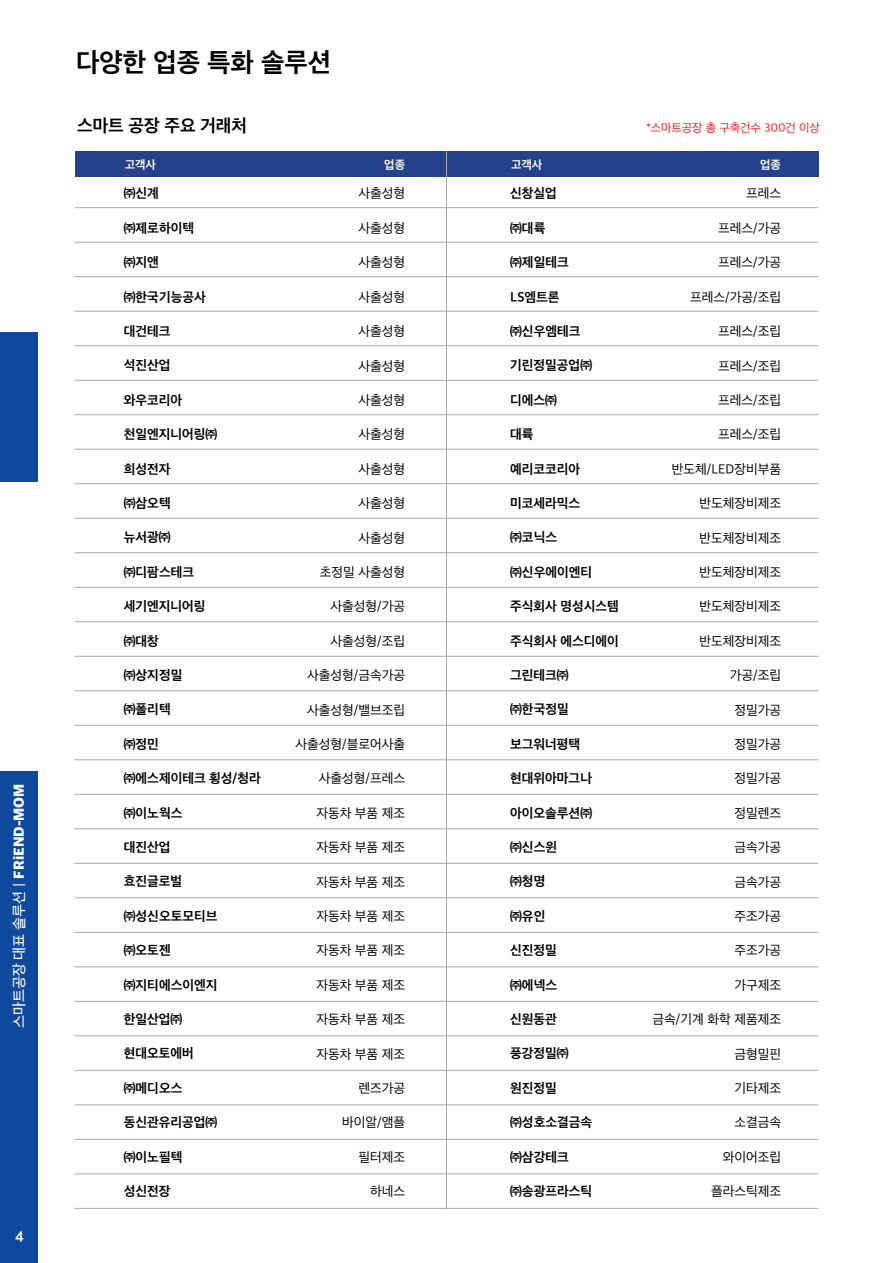
<style>
.page{position:relative;width:893px;height:1263px;background:#fff}
.page>*{position:absolute;margin:0;border:0;box-sizing:border-box;transform-origin:0 0}
.t1{font:700 27px "Apple SD Gothic Neo";color:#030303}
.t2{font:700 18px "Apple SD Gothic Neo";color:#030303}
.t3{font:500 15px "Apple SD Gothic Neo";color:#fff}
.t4{font:700 15px "Apple SD Gothic Neo";color:#fff}
.t5{font:13.5px "Apple SD Gothic Neo";color:#030303}
.t6{font:700 13.5px "Apple SD Gothic Neo";color:#030303}
.t7{font:12px "Apple SD Gothic Neo";color:#ee1d23}
.t8{font:700 12px "Apple SD Gothic Neo";color:#fff}
.s1{font-weight:800}
</style>
<div class="page">
<div style="left:75px;top:151px;width:743px;height:26px;background:#254189"></div>
<div style="left:0;top:771px;width:37px;height:492px;background:#0f499d"></div>
<div style="left:0;top:332px;width:38px;height:150px;background:#0f499d"></div>
<hr style="left:75px;top:207px;width:743px;height:1px;background:#a8a9ad">
<hr style="left:75px;top:242px;width:743px;height:1px;background:#a8a9ad">
<hr style="left:75px;top:276px;width:743px;height:1px;background:#a8a9ad">
<hr style="left:75px;top:311px;width:743px;height:1px;background:#a8a9ad">
<hr style="left:75px;top:345px;width:743px;height:1px;background:#a8a9ad">
<hr style="left:75px;top:380px;width:743px;height:1px;background:#a8a9ad">
<hr style="left:75px;top:414px;width:743px;height:1px;background:#a8a9ad">
<hr style="left:75px;top:449px;width:743px;height:1px;background:#a8a9ad">
<hr style="left:75px;top:483px;width:743px;height:1px;background:#a8a9ad">
<hr style="left:75px;top:518px;width:743px;height:1px;background:#a8a9ad">
<hr style="left:75px;top:552px;width:743px;height:1px;background:#a8a9ad">
<hr style="left:75px;top:587px;width:743px;height:1px;background:#a8a9ad">
<hr style="left:75px;top:621px;width:743px;height:1px;background:#a8a9ad">
<hr style="left:75px;top:656px;width:743px;height:1px;background:#a8a9ad">
<hr style="left:75px;top:690px;width:743px;height:1px;background:#a8a9ad">
<hr style="left:75px;top:725px;width:743px;height:1px;background:#a8a9ad">
<hr style="left:75px;top:759px;width:743px;height:1px;background:#a8a9ad">
<hr style="left:75px;top:794px;width:743px;height:1px;background:#a8a9ad">
<hr style="left:75px;top:828px;width:743px;height:1px;background:#a8a9ad">
<hr style="left:75px;top:863px;width:743px;height:1px;background:#a8a9ad">
<hr style="left:75px;top:897px;width:743px;height:1px;background:#a8a9ad">
<hr style="left:75px;top:932px;width:743px;height:1px;background:#a8a9ad">
<hr style="left:75px;top:966px;width:743px;height:1px;background:#a8a9ad">
<hr style="left:75px;top:1001px;width:743px;height:1px;background:#a8a9ad">
<hr style="left:75px;top:1035px;width:743px;height:1px;background:#a8a9ad">
<hr style="left:75px;top:1070px;width:743px;height:1px;background:#a8a9ad">
<hr style="left:75px;top:1104px;width:743px;height:1px;background:#a8a9ad">
<hr style="left:75px;top:1139px;width:743px;height:1px;background:#a8a9ad">
<hr style="left:75px;top:1173px;width:743px;height:1px;background:#a8a9ad">
<hr style="left:75px;top:1208px;width:743px;height:1px;background:#a8a9ad">
<hr style="left:446px;top:151px;width:1px;height:1057px;background:#a8a9ad">
<p class="t3" style="left:9px;top:1028px;width:246px;rotate:-90deg">스마트공장 대표 솔루션 | <span class="s1">FRiEND-MOM</span></p>
<p class="t4" style="left:15px;top:1225px;width:10px">4</p>
<h1 class="t1" style="left:76px;top:43px;width:256px">다양한 업종 특화 솔루션</h1>
<h2 class="t2" style="left:77px;top:113px;width:171px">스마트 공장 주요 거래처</h2>
<p class="t7" style="left:646px;top:120px;width:175px">*스마트공장 총 구축건수 300건 이상</p>
<p class="t8" style="left:125px;top:156px;width:33px">고객사</p>
<p class="t8" style="left:384px;top:156px;width:22px">업종</p>
<p class="t6" style="left:124px;top:184px;width:37px">㈜신계</p>
<p class="t6" style="left:124px;top:218px;width:72px">㈜제로하이텍</p>
<p class="t6" style="left:124px;top:253px;width:37px">㈜지앤</p>
<p class="t6" style="left:124px;top:287px;width:83px">㈜한국기능공사</p>
<p class="t6" style="left:124px;top:322px;width:48px">대건테크</p>
<p class="t6" style="left:124px;top:356px;width:48px">석진산업</p>
<p class="t6" style="left:124px;top:390px;width:60px">와우코리아</p>
<p class="t6" style="left:124px;top:425px;width:95px">천일엔지니어링㈜</p>
<p class="t6" style="left:124px;top:459px;width:48px">희성전자</p>
<p class="t6" style="left:124px;top:494px;width:48px">㈜삼오텍</p>
<p class="t6" style="left:124px;top:528px;width:48px">뉴서광㈜</p>
<p class="t6" style="left:124px;top:562px;width:72px">㈜디팜스테크</p>
<p class="t6" style="left:124px;top:597px;width:83px">세기엔지니어링</p>
<p class="t6" style="left:124px;top:631px;width:37px">㈜대창</p>
<p class="t6" style="left:124px;top:666px;width:60px">㈜상지정밀</p>
<p class="t6" style="left:124px;top:700px;width:48px">㈜폴리텍</p>
<p class="t6" style="left:124px;top:734px;width:37px">㈜정민</p>
<p class="t6" style="left:124px;top:769px;width:138px">㈜에스제이테크 횡성/청라</p>
<p class="t6" style="left:124px;top:803px;width:60px">㈜이노웍스</p>
<p class="t6" style="left:124px;top:838px;width:48px">대진산업</p>
<p class="t6" style="left:124px;top:872px;width:60px">효진글로벌</p>
<p class="t6" style="left:124px;top:906px;width:95px">㈜성신오토모티브</p>
<p class="t6" style="left:124px;top:941px;width:48px">㈜오토젠</p>
<p class="t6" style="left:124px;top:975px;width:95px">㈜지티에스이엔지</p>
<p class="t6" style="left:124px;top:1009px;width:60px">한일산업㈜</p>
<p class="t6" style="left:124px;top:1044px;width:72px">현대오토에버</p>
<p class="t6" style="left:124px;top:1078px;width:60px">㈜메디오스</p>
<p class="t6" style="left:124px;top:1113px;width:95px">동신관유리공업㈜</p>
<p class="t6" style="left:124px;top:1147px;width:60px">㈜이노필텍</p>
<p class="t6" style="left:124px;top:1181px;width:48px">성신전장</p>
<p class="t5" style="left:358px;top:185px;width:48px">사출성형</p>
<p class="t5" style="left:358px;top:219px;width:48px">사출성형</p>
<p class="t5" style="left:358px;top:253px;width:48px">사출성형</p>
<p class="t5" style="left:358px;top:288px;width:48px">사출성형</p>
<p class="t5" style="left:358px;top:322px;width:48px">사출성형</p>
<p class="t5" style="left:358px;top:357px;width:48px">사출성형</p>
<p class="t5" style="left:358px;top:391px;width:48px">사출성형</p>
<p class="t5" style="left:358px;top:425px;width:48px">사출성형</p>
<p class="t5" style="left:358px;top:460px;width:48px">사출성형</p>
<p class="t5" style="left:358px;top:494px;width:48px">사출성형</p>
<p class="t5" style="left:358px;top:529px;width:48px">사출성형</p>
<p class="t5" style="left:320px;top:563px;width:87px">초정밀 사출성형</p>
<p class="t5" style="left:331px;top:597px;width:76px">사출성형/가공</p>
<p class="t5" style="left:331px;top:632px;width:76px">사출성형/조립</p>
<p class="t5" style="left:307px;top:666px;width:99px">사출성형/금속가공</p>
<p class="t5" style="left:307px;top:701px;width:99px">사출성형/밸브조립</p>
<p class="t5" style="left:296px;top:735px;width:111px">사출성형/블로어사출</p>
<p class="t5" style="left:319px;top:769px;width:88px">사출성형/프레스</p>
<p class="t5" style="left:316px;top:804px;width:90px">자동차 부품 제조</p>
<p class="t5" style="left:316px;top:838px;width:90px">자동차 부품 제조</p>
<p class="t5" style="left:316px;top:873px;width:90px">자동차 부품 제조</p>
<p class="t5" style="left:316px;top:907px;width:90px">자동차 부품 제조</p>
<p class="t5" style="left:316px;top:941px;width:90px">자동차 부품 제조</p>
<p class="t5" style="left:316px;top:976px;width:90px">자동차 부품 제조</p>
<p class="t5" style="left:316px;top:1010px;width:90px">자동차 부품 제조</p>
<p class="t5" style="left:316px;top:1045px;width:90px">자동차 부품 제조</p>
<p class="t5" style="left:358px;top:1079px;width:48px">렌즈가공</p>
<p class="t5" style="left:342px;top:1113px;width:64px">바이알/앰플</p>
<p class="t5" style="left:358px;top:1148px;width:48px">필터제조</p>
<p class="t5" style="left:370px;top:1182px;width:37px">하네스</p>
<p class="t8" style="left:511px;top:156px;width:33px">고객사</p>
<p class="t8" style="left:760px;top:156px;width:22px">업종</p>
<p class="t6" style="left:510px;top:184px;width:48px">신창실업</p>
<p class="t6" style="left:510px;top:218px;width:37px">㈜대륙</p>
<p class="t6" style="left:510px;top:253px;width:60px">㈜제일테크</p>
<p class="t6" style="left:510px;top:287px;width:51px">LS엠트론</p>
<p class="t6" style="left:510px;top:322px;width:72px">㈜신우엠테크</p>
<p class="t6" style="left:510px;top:356px;width:83px">기린정밀공업㈜</p>
<p class="t6" style="left:510px;top:390px;width:48px">디에스㈜</p>
<p class="t6" style="left:510px;top:425px;width:25px">대륙</p>
<p class="t6" style="left:510px;top:459px;width:72px">예리코코리아</p>
<p class="t6" style="left:510px;top:494px;width:72px">미코세라믹스</p>
<p class="t6" style="left:510px;top:528px;width:48px">㈜코닉스</p>
<p class="t6" style="left:510px;top:562px;width:83px">㈜신우에이엔티</p>
<p class="t6" style="left:510px;top:597px;width:110px">주식회사 명성시스템</p>
<p class="t6" style="left:510px;top:631px;width:110px">주식회사 에스디에이</p>
<p class="t6" style="left:510px;top:666px;width:60px">그린테크㈜</p>
<p class="t6" style="left:510px;top:700px;width:60px">㈜한국정밀</p>
<p class="t6" style="left:510px;top:734px;width:72px">보그워너평택</p>
<p class="t6" style="left:510px;top:769px;width:83px">현대위아마그나</p>
<p class="t6" style="left:510px;top:803px;width:83px">아이오솔루션㈜</p>
<p class="t6" style="left:510px;top:838px;width:48px">㈜신스윈</p>
<p class="t6" style="left:510px;top:872px;width:37px">㈜청명</p>
<p class="t6" style="left:510px;top:906px;width:37px">㈜유인</p>
<p class="t6" style="left:510px;top:941px;width:48px">신진정밀</p>
<p class="t6" style="left:510px;top:975px;width:48px">㈜에넥스</p>
<p class="t6" style="left:510px;top:1009px;width:48px">신원동관</p>
<p class="t6" style="left:510px;top:1044px;width:60px">풍강정밀㈜</p>
<p class="t6" style="left:510px;top:1078px;width:48px">원진정밀</p>
<p class="t6" style="left:510px;top:1113px;width:83px">㈜성호소결금속</p>
<p class="t6" style="left:510px;top:1147px;width:60px">㈜삼강테크</p>
<p class="t6" style="left:510px;top:1181px;width:83px">㈜송광프라스틱</p>
<p class="t5" style="left:746px;top:185px;width:37px">프레스</p>
<p class="t5" style="left:718px;top:219px;width:64px">프레스/가공</p>
<p class="t5" style="left:718px;top:253px;width:64px">프레스/가공</p>
<p class="t5" style="left:690px;top:288px;width:92px">프레스/가공/조립</p>
<p class="t5" style="left:718px;top:322px;width:64px">프레스/조립</p>
<p class="t5" style="left:718px;top:357px;width:64px">프레스/조립</p>
<p class="t5" style="left:718px;top:391px;width:64px">프레스/조립</p>
<p class="t5" style="left:718px;top:425px;width:64px">프레스/조립</p>
<p class="t5" style="left:672px;top:460px;width:111px">반도체/LED장비부품</p>
<p class="t5" style="left:699px;top:494px;width:83px">반도체장비제조</p>
<p class="t5" style="left:699px;top:529px;width:83px">반도체장비제조</p>
<p class="t5" style="left:699px;top:563px;width:83px">반도체장비제조</p>
<p class="t5" style="left:699px;top:597px;width:83px">반도체장비제조</p>
<p class="t5" style="left:699px;top:632px;width:83px">반도체장비제조</p>
<p class="t5" style="left:730px;top:666px;width:53px">가공/조립</p>
<p class="t5" style="left:734px;top:701px;width:48px">정밀가공</p>
<p class="t5" style="left:734px;top:735px;width:48px">정밀가공</p>
<p class="t5" style="left:734px;top:769px;width:48px">정밀가공</p>
<p class="t5" style="left:734px;top:804px;width:48px">정밀렌즈</p>
<p class="t5" style="left:734px;top:838px;width:48px">금속가공</p>
<p class="t5" style="left:734px;top:873px;width:48px">금속가공</p>
<p class="t5" style="left:734px;top:907px;width:48px">주조가공</p>
<p class="t5" style="left:734px;top:941px;width:48px">주조가공</p>
<p class="t5" style="left:734px;top:976px;width:48px">가구제조</p>
<p class="t5" style="left:653px;top:1010px;width:130px">금속/기계 화학 제품제조</p>
<p class="t5" style="left:734px;top:1045px;width:48px">금형밀핀</p>
<p class="t5" style="left:734px;top:1079px;width:48px">기타제조</p>
<p class="t5" style="left:734px;top:1113px;width:48px">소결금속</p>
<p class="t5" style="left:723px;top:1148px;width:60px">와이어조립</p>
<p class="t5" style="left:711px;top:1182px;width:72px">플라스틱제조</p>
</div>
